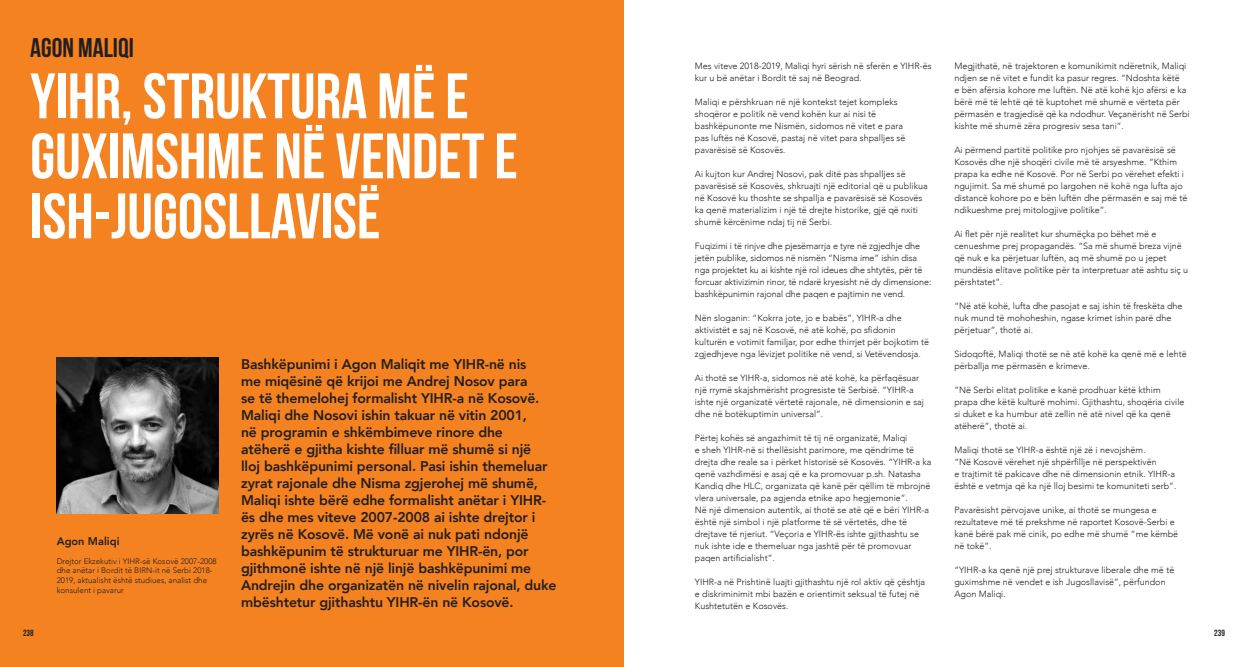
<style>
.page{position:relative;width:1248px;height:667px;background:#fff}
.page>*{position:absolute;margin:0;border:0;box-sizing:border-box;transform-origin:0 0}
.t1{font:700 64px/60px "Bebas Neue";color:#fff}
.t2{font:700 27px "Bebas Neue";color:#231f20}
.t3{font:800 14px/17px "Avenir";letter-spacing:-.01em;color:#231f20}
.t4{font:800 11px "Avenir";color:#231f20}
.t5{font:300 9px/12px "Avenir";color:#231f20}
.t6{font:700 9px "Bebas Neue";color:#231f20}
.t7{font:300 8px/9.6px "Avenir";color:#231f20}
</style>
<div class="page">
<div style="left:0;top:0;width:624px;height:666px;background:#f58220"></div>
<img style="left:57px;top:357px;width:161px;height:156px">
<h2 class="t2" style="left:30px;top:33px;width:105px">AGON MALIQI</h2>
<h1 class="t1" style="left:30px;top:65px;width:489px">YIHR, STRUKTURA MË E<br>GUXIMSHME NË VENDET E<br>ISH-JUGOSLLAVISË</h1>
<p class="t4" style="left:57px;top:532px;width:64px">Agon Maliqi</p>
<p class="t7" style="left:57px;top:556px;width:161px">Drejtor Ekzekutiv i YIHR-së Kosovë 2007-2008 dhe anëtar i Bordit të BIRN-it në Serbi 2018- 2019, aktualisht është studiues, analist dhe konsulent i pavarur</p>
<p class="t3" style="left:241px;top:355px;width:317px">Bashkëpunimi i Agon Maliqit me YIHR-në nis<br>me miqësinë që krijoi me Andrej Nosov para<br>se të themelohej formalisht YIHR-a në Kosovë.<br>Maliqi dhe Nosovi ishin takuar në vitin 2001,<br>në programin e shkëmbimeve rinore dhe<br>atëherë e gjitha kishte filluar më shumë si një<br>lloj bashkëpunimi personal. Pasi ishin themeluar zyrat rajonale dhe Nisma zgjerohej më shumë, Maliqi ishte bërë edhe formalisht anëtar i YIHR&shy;ës dhe mes viteve 2007-2008 ai ishte drejtor i zyrës në Kosovë. Më vonë ai nuk pati ndonjë bashkëpunim të strukturuar me YIHR-ën, por gjithmonë ishte në një linjë bashkëpunimi me Andrejin dhe organizatën në nivelin rajonal, duke mbështetur gjithashtu YIHR-ën në Kosovë.</p>
<p class="t5" style="left:694px;top:60px;width:238px">Mes viteve 2018-2019, Maliqi hyri sërish në sferën e YIHR-ës kur u bë anëtar i Bordit të saj në Beograd.</p>
<p class="t5" style="left:694px;top:96px;width:212px">Maliqi e përshkruan në një kontekst tejet kompleks shoqëror e politik në vend kohën kur ai nisi të bashkëpunonte me Nismën, sidomos në vitet e para pas luftës në Kosovë, pastaj në vitet para shpalljes së pavarësisë së Kosovës.</p>
<p class="t5" style="left:694px;top:168px;width:234px">Ai kujton kur Andrej Nosovi, pak ditë pas shpalljes së pavarësisë së Kosovës, shkruajti një editorial që u publikua në Kosovë ku thoshte se shpallja e pavarësisë së Kosovës ka qenë materializim i një të drejte historike, gjë që nxiti shumë kërcënime ndaj tij në Serbi.</p>
<p class="t5" style="left:694px;top:240px;width:238px">Fuqizimi i të rinjve dhe pjesëmarrja e tyre në zgjedhje dhe jetën publike, sidomos në nismën “Nisma ime” ishin disa nga projektet ku ai kishte një rol ideues dhe shtytës, për të forcuar aktivizimin rinor, të ndarë kryesisht në dy dimensione: bashkëpunimin rajonal dhe paqen e pajtimin ne vend.</p>
<p class="t5" style="left:694px;top:312px;width:236px">Nën sloganin: “Kokrra jote, jo e babës”, YIHR-a dhe aktivistët e saj në Kosovë, në atë kohë, po sfidonin kulturën e votimit familjar, por edhe thirrjet për bojkotim të zgjedhjeve nga lëvizjet politike në vend, si Vetëvendosja.</p>
<p class="t5" style="left:694px;top:372px;width:230px">Ai thotë se YIHR-a, sidomos në atë kohë, ka përfaqësuar një rrymë skajshmërisht progresiste të Serbisë. “YIHR-a ishte një organizatë vërtetë rajonale, në dimensionin e saj dhe në botëkuptimin universal”.</p>
<p class="t5" style="left:694px;top:432px;width:238px">Përtej kohës së angazhimit të tij në organizatë, Maliqi<br>e sheh YIHR-në si thellësisht parimore, me qëndrime të drejta dhe reale sa i përket historisë së Kosovës. “YIHR-a ka qenë vazhdimësi e asaj që e ka promovuar p.sh. Natasha Kandiq dhe HLC, organizata që kanë për qëllim të mbrojnë vlera universale, pa agjenda etnike apo hegjemonie”.<br>Në një dimension autentik, ai thotë se atë që e bëri YIHR-a është një simbol i një platforme të së vërtetës, dhe të drejtave të njeriut. “Veçoria e YIHR-ës ishte gjithashtu se nuk ishte ide e themeluar nga jashtë për të promovuar paqen artificialisht”.</p>
<p class="t5" style="left:694px;top:575px;width:232px">YIHR-a në Prishtinë luajti gjithashtu një rol aktiv që çështja e diskriminimit mbi bazën e orientimit seksual të futej në<br>Kushtetutën e Kosovës.</p>
<p class="t5" style="left:954px;top:60px;width:237px">Megjithatë, në trajektoren e komunikimit ndëretnik, Maliqi ndjen se në vitet e fundit ka pasur regres. “Ndoshta këtë<br>e bën afërsia kohore me luftën. Në atë kohë kjo afërsi e ka bërë më të lehtë që të kuptohet më shumë e vërteta për përmasën e tragjedisë që ka ndodhur. Veçanërisht në Serbi kishte më shumë zëra progresiv sesa tani”.</p>
<p class="t5" style="left:954px;top:144px;width:234px">Ai përmend partitë politike pro njohjes së pavarësisë së Kosovës dhe një shoqëri civile më të arsyeshme. “Kthim prapa ka edhe në Kosovë. Por në Serbi po vërehet efekti i ngujimit. Sa më shumë po largohen në kohë nga lufta ajo distancë kohore po e bën luftën dhe përmasën e saj më të ndikueshme prej mitologjive politike”.</p>
<p class="t5" style="left:954px;top:228px;width:235px">Ai flet për një realitet kur shumëçka po bëhet më e cenueshme prej propagandës. “Sa më shumë breza vijnë që nuk e ka përjetuar luftën, aq më shumë po u jepet mundësia elitave politike për ta interpretuar atë ashtu siç u përshtatet”.</p>
<p class="t5" style="left:954px;top:300px;width:229px">“Në atë kohë, lufta dhe pasojat e saj ishin të freskëta dhe nuk mund të mohoheshin, ngase krimet ishin parë dhe përjetuar”, thotë ai.</p>
<p class="t5" style="left:954px;top:348px;width:234px">Sidoqoftë, Maliqi thotë se në atë kohë ka qenë më e lehtë përballja me përmasën e krimeve.</p>
<p class="t5" style="left:954px;top:384px;width:231px">”Në Serbi elitat politike e kanë prodhuar këtë kthim prapa dhe këtë kulturë mohimi. Gjithashtu, shoqëria civile si duket e ka humbur atë zellin në atë nivel që ka qenë atëherë”, thotë ai.</p>
<p class="t5" style="left:954px;top:444px;width:223px">Maliqi thotë se YIHR-a është një zë i nevojshëm.<br>“Në Kosovë vërehet një shpërfillje në perspektivën<br>e trajtimit të pakicave dhe në dimensionin etnik. YIHR-a është e vetmja që ka një lloj besimi te komuniteti serb”.</p>
<p class="t5" style="left:954px;top:504px;width:225px">Pavarësisht përvojave unike, ai thotë se mungesa e rezultateve më të prekshme në raportet Kosovë-Serbi e kanë bërë pak më cinik, po edhe më shumë “me këmbë në tokë”.</p>
<p class="t5" style="left:954px;top:564px;width:221px">“YIHR-a ka qenë një prej strukturave liberale dhe më të guximshme në vendet e ish Jugosllavisë”, përfundon<br>Agon Maliqi.</p>
<p class="t6" style="left:23px;top:627px;width:12px">238</p>
<p class="t6" style="left:1214px;top:627px;width:12px">239</p>
</div>
